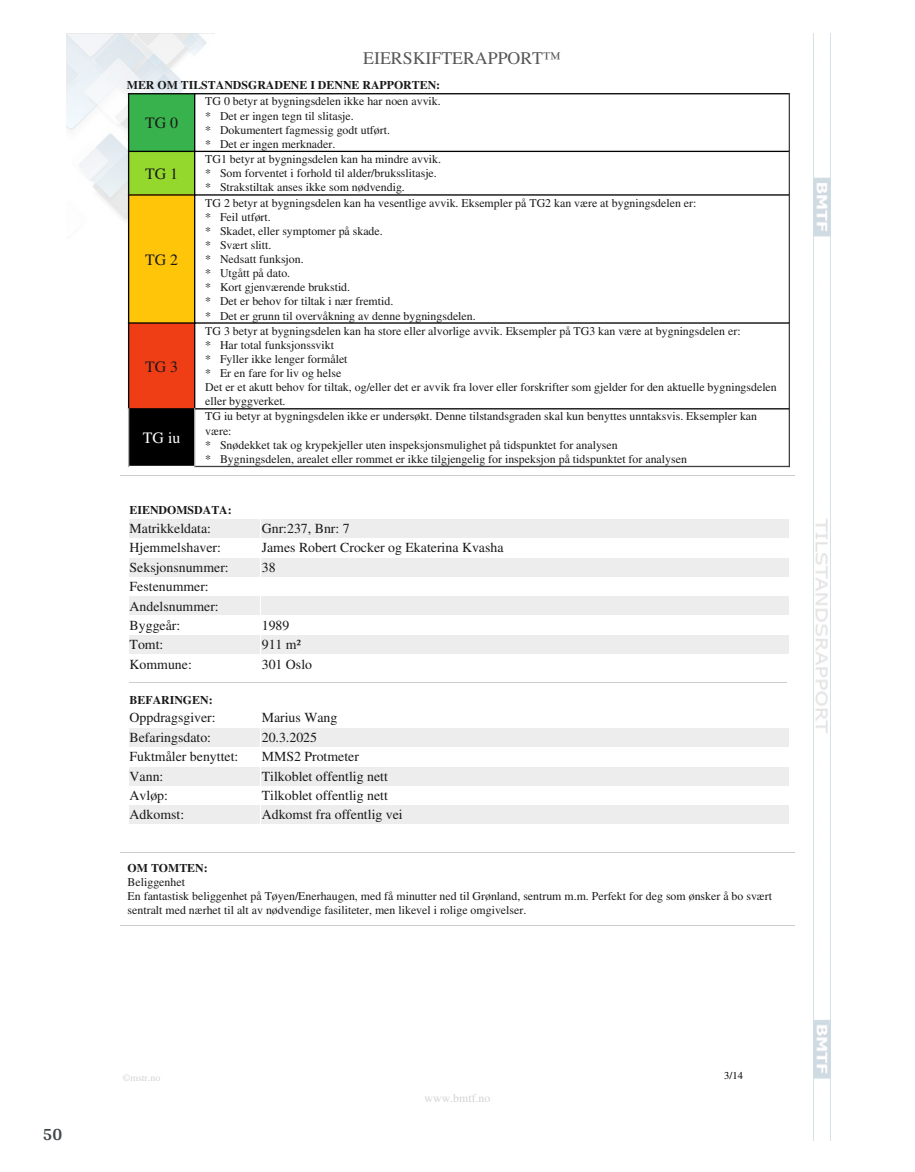
<style>
.page{position:relative;width:915px;height:1172px;background:#fff}
.page>*{position:absolute;margin:0;border:0;box-sizing:border-box;transform-origin:0 0}
.t1{font:700 18px "Arya";color:#414749}
.t2{font:17.85px "Times";color:#575757}
.t3{font:15.75px "Times";color:#191919}
.t4{font:15.75px "Times";color:#fff}
.t5{font:13.8px/19.4px "Times";color:#191919}
.t6{font:11.85px/14.1px "Times";color:#191919}
.t7{font:700 11.85px "Times";color:#191919}
.t8{font:11.85px "Times";color:#d2d3d4}
.t9{font:10.5px "Times";color:#000}
.t10{font:9.9px "Times";color:#d2d3d4}
</style>
<div class="page">
<img style="left:66px;top:33px;width:149px;height:207px">
<img style="left:813px;top:33px;width:17px;height:1107px">
<div style="left:129px;top:94px;width:66px;height:57px;background:#37b24d"></div>
<hr style="left:128px;top:93px;width:67px;height:1px;background:#000">
<hr style="left:128px;top:93px;width:1px;height:59px;background:#000">
<hr style="left:194px;top:93px;width:595px;height:1px;background:#000">
<hr style="left:194px;top:93px;width:1px;height:59px;background:#000">
<hr style="left:788px;top:93px;width:1px;height:59px;background:#424242">
<div style="left:129px;top:151px;width:66px;height:44px;background:#94d82d"></div>
<hr style="left:128px;top:151px;width:67px;height:1px;background:#000">
<hr style="left:128px;top:151px;width:1px;height:45px;background:#000">
<hr style="left:194px;top:151px;width:595px;height:1px;background:#000">
<hr style="left:194px;top:151px;width:1px;height:45px;background:#000">
<hr style="left:788px;top:151px;width:1px;height:45px;background:#424242">
<div style="left:129px;top:195px;width:66px;height:128px;background:#ffc508"></div>
<hr style="left:128px;top:194px;width:67px;height:2px;background:#000">
<hr style="left:128px;top:194px;width:1px;height:130px;background:#000">
<hr style="left:194px;top:194px;width:595px;height:2px;background:#000">
<hr style="left:194px;top:194px;width:1px;height:130px;background:#000">
<hr style="left:788px;top:194px;width:1px;height:130px;background:#424242">
<div style="left:129px;top:323px;width:66px;height:86px;background:#ef3d16"></div>
<hr style="left:128px;top:322px;width:67px;height:2px;background:#000">
<hr style="left:128px;top:322px;width:1px;height:87px;background:#000">
<hr style="left:194px;top:322px;width:595px;height:2px;background:#000">
<hr style="left:194px;top:322px;width:1px;height:87px;background:#000">
<hr style="left:788px;top:322px;width:1px;height:87px;background:#424242">
<div style="left:129px;top:409px;width:66px;height:57px;background:#000"></div>
<hr style="left:128px;top:408px;width:67px;height:1px;background:#000">
<hr style="left:128px;top:408px;width:1px;height:59px;background:#ababab">
<hr style="left:194px;top:408px;width:595px;height:1px;background:#000">
<hr style="left:194px;top:466px;width:595px;height:1px;background:#424242">
<hr style="left:194px;top:408px;width:1px;height:59px;background:#ababab">
<hr style="left:788px;top:408px;width:1px;height:59px;background:#424242">
<hr style="left:121px;top:475px;width:673px;height:1px;background:#ccc">
<div style="left:129px;top:519px;width:117px;height:19px;background:#ededed"></div>
<div style="left:247px;top:519px;width:13px;height:19px;background:#ededed"></div>
<div style="left:261px;top:519px;width:527px;height:19px;background:#ededed"></div>
<div style="left:129px;top:558px;width:117px;height:18px;background:#ededed"></div>
<div style="left:247px;top:558px;width:13px;height:18px;background:#ededed"></div>
<div style="left:261px;top:558px;width:527px;height:18px;background:#ededed"></div>
<div style="left:129px;top:597px;width:117px;height:18px;background:#ededed"></div>
<div style="left:247px;top:597px;width:13px;height:18px;background:#ededed"></div>
<div style="left:261px;top:597px;width:527px;height:18px;background:#ededed"></div>
<div style="left:129px;top:635px;width:117px;height:19px;background:#ededed"></div>
<div style="left:247px;top:635px;width:13px;height:19px;background:#ededed"></div>
<div style="left:261px;top:635px;width:527px;height:19px;background:#ededed"></div>
<hr style="left:129px;top:682px;width:658px;height:1px;background:#ccc">
<div style="left:129px;top:728px;width:117px;height:18px;background:#ededed"></div>
<div style="left:247px;top:728px;width:13px;height:18px;background:#ededed"></div>
<div style="left:261px;top:728px;width:527px;height:18px;background:#ededed"></div>
<div style="left:129px;top:767px;width:117px;height:18px;background:#ededed"></div>
<div style="left:247px;top:767px;width:13px;height:18px;background:#ededed"></div>
<div style="left:261px;top:767px;width:527px;height:18px;background:#ededed"></div>
<div style="left:129px;top:806px;width:117px;height:18px;background:#ededed"></div>
<div style="left:247px;top:806px;width:13px;height:18px;background:#ededed"></div>
<div style="left:261px;top:806px;width:527px;height:18px;background:#ededed"></div>
<hr style="left:121px;top:852px;width:673px;height:1px;background:#ccc">
<hr style="left:121px;top:925px;width:673px;height:1px;background:#ccc">
<h2 class="t2" style="left:363px;top:48px;width:199px">EIERSKIFTERAPPORT™</h2>
<p class="t7" style="left:127px;top:78px;width:315px">MER OM TILSTANDSGRADENE I DENNE RAPPORTEN:</p>
<h3 class="t3" style="left:145px;top:114px;width:34px">TG 0</h3>
<p class="t6" style="left:205px;top:94px;width:237px">TG 0 betyr at bygningsdelen ikke har noen avvik. * Det er ingen tegn til slitasje.<br>* Dokumentert fagmessig godt utført.<br>* Det er ingen merknader.</p>
<h3 class="t3" style="left:145px;top:165px;width:34px">TG 1</h3>
<h3 class="t3" style="left:145px;top:251px;width:34px">TG 2</h3>
<h3 class="t3" style="left:145px;top:357px;width:34px">TG 3</h3>
<h3 class="t4" style="left:143px;top:429px;width:39px">TG iu</h3>
<p class="t6" style="left:205px;top:152px;width:237px">TG1 betyr at bygningsdelen kan ha mindre avvik. * Som forventet i forhold til alder/bruksslitasje. * Strakstiltak anses ikke som nødvendig.</p>
<p class="t6" style="left:205px;top:196px;width:492px">TG 2 betyr at bygningsdelen kan ha vesentlige avvik. Eksempler på TG2 kan være at bygningsdelen er: * Feil utført.<br>* Skadet, eller symptomer på skade.<br>* Svært slitt.<br>* Nedsatt funksjon.<br>* Utgått på dato.<br>* Kort gjenværende brukstid.<br>* Det er behov for tiltak i nær fremtid.<br>* Det er grunn til overvåkning av denne bygningsdelen.</p>
<p class="t6" style="left:205px;top:324px;width:573px">TG 3 betyr at bygningsdelen kan ha store eller alvorlige avvik. Eksempler på TG3 kan være at bygningsdelen er:<br>* Har total funksjonssvikt<br>* Fyller ikke lenger formålet<br>* Er en fare for liv og helse<br>Det er et akutt behov for tiltak, og/eller det er avvik fra lover eller forskrifter som gjelder for den aktuelle bygningsdelen eller byggverket.</p>
<p class="t6" style="left:205px;top:409px;width:553px">TG iu betyr at bygningsdelen ikke er undersøkt. Denne tilstandsgraden skal kun benyttes unntaksvis. Eksempler kan være:<br>* Snødekket tak og krypekjeller uten inspeksjonsmulighet på tidspunktet for analysen<br>* Bygningsdelen, arealet eller rommet er ikke tilgjengelig for inspeksjon på tidspunktet for analysen</p>
<p class="t7" style="left:129px;top:503px;width:104px">EIENDOMSDATA:</p>
<p class="t5" style="left:129px;top:519px;width:83px">Matrikkeldata:</p>
<p class="t5" style="left:262px;top:519px;width:89px">Gnr:237, Bnr: 7</p>
<p class="t5" style="left:129px;top:538px;width:93px">Hjemmelshaver:</p>
<p class="t5" style="left:262px;top:538px;width:243px">James Robert Crocker og Ekaterina Kvasha</p>
<p class="t5" style="left:129px;top:557px;width:101px">Seksjonsnummer:</p>
<p class="t5" style="left:262px;top:557px;width:15px">38</p>
<p class="t5" style="left:129px;top:577px;width:91px">Festenummer:<br>Andelsnummer:<br>Byggeår:</p>
<p class="t5" style="left:262px;top:616px;width:29px">1989</p>
<p class="t5" style="left:129px;top:635px;width:35px">Tomt:</p>
<p class="t5" style="left:262px;top:635px;width:41px">911 m²</p>
<p class="t5" style="left:129px;top:654px;width:64px">Kommune:</p>
<p class="t5" style="left:262px;top:654px;width:52px">301 Oslo</p>
<p class="t7" style="left:129px;top:693px;width:84px">BEFARINGEN:</p>
<p class="t5" style="left:129px;top:708px;width:88px">Oppdragsgiver:</p>
<p class="t5" style="left:262px;top:708px;width:77px">Marius Wang</p>
<p class="t5" style="left:129px;top:727px;width:83px">Befaringsdato:</p>
<p class="t5" style="left:262px;top:727px;width:57px">20.3.2025</p>
<p class="t5" style="left:129px;top:747px;width:110px">Fuktmåler benyttet:</p>
<p class="t5" style="left:262px;top:747px;width:99px">MMS2 Protmeter</p>
<p class="t5" style="left:129px;top:766px;width:35px">Vann:</p>
<p class="t5" style="left:262px;top:766px;width:127px">Tilkoblet offentlig nett</p>
<p class="t5" style="left:129px;top:786px;width:40px">Avløp:</p>
<p class="t5" style="left:262px;top:786px;width:127px">Tilkoblet offentlig nett</p>
<p class="t5" style="left:129px;top:805px;width:56px">Adkomst:</p>
<p class="t5" style="left:262px;top:805px;width:142px">Adkomst fra offentlig vei</p>
<p class="t7" style="left:128px;top:861px;width:82px">OM TOMTEN:</p>
<p class="t6" style="left:128px;top:875px;width:645px">Beliggenhet<br>En fantastisk beliggenhet på Tøyen/Enerhaugen, med få minutter ned til Grønland, sentrum m.m. Perfekt for deg som ønsker å bo svært sentralt med nærhet til alt av nødvendige fasiliteter, men likevel i rolige omgivelser.</p>
<h1 class="t1" style="left:43px;top:1123px;width:21px">50</h1>
<p class="t10" style="left:123px;top:1072px;width:39px">©mstr.no</p>
<p class="t8" style="left:424px;top:1091px;width:67px">www.bmtf.no</p>
<p class="t9" style="left:724px;top:1070px;width:20px">3/14</p>
</div>
